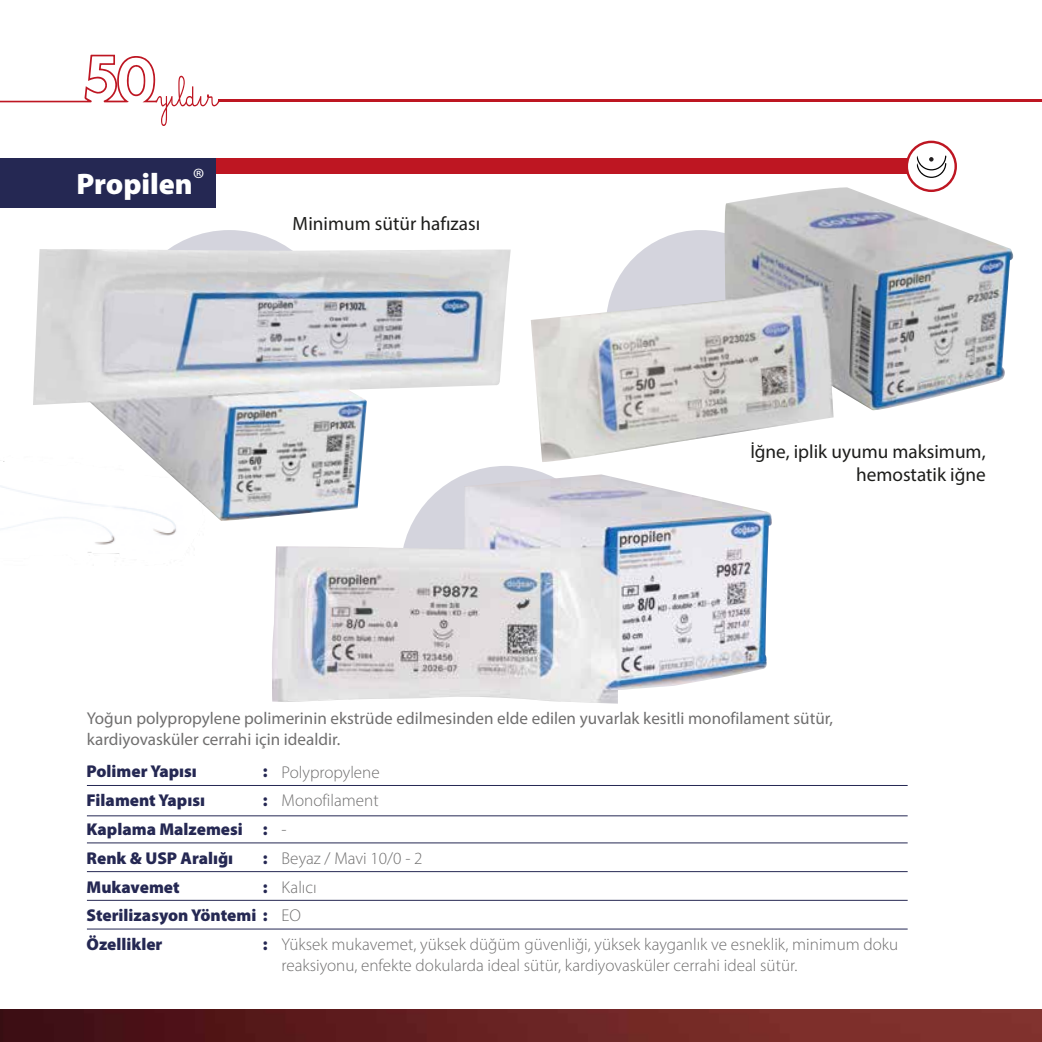
<style>
.page{position:relative;width:1042px;height:1042px;background:#fff}
.page>*{position:absolute;margin:0;border:0;box-sizing:border-box;transform-origin:0 0}
.t1{font:900 29.75px "Myriad Pro";color:#fff}
.t2{font:19.25px/23.1px "Myriad Pro";color:#1d1d1b;text-align:right}
.t3{font:300 17.15px/28.7px "Myriad Pro";color:#706f6f}
.t4{font:17.15px/20.5px "Myriad Pro";color:#706f6f}
.t5{font:900 17.15px/28.7px "Myriad Pro";color:#252853;text-align:justify}
</style>
<div class="page">
<div style="left:122px;top:230px;width:214px;height:214px;background:#d4d4dd;border-radius:50%"></div>
<img style="left:33px;top:249px;width:478px;height:272px">
<hr style="left:218px;top:99px;width:824px;height:3px;background:#be1622">
<svg style="left:0;top:55px;width:220px;height:71px"></svg>
<img style="left:0;top:1010px;width:1042px;height:32px">
<div style="left:2px;top:158px;width:931px;height:16px;background:#be1622"></div>
<div style="left:0;top:159px;width:216px;height:49px;background:#252853"></div>
<svg style="left:907px;top:142px;width:49px;height:49px"></svg>
<div style="left:905px;top:141px;width:52px;height:51px;border:2px solid #be1622;border-radius:50%"></div>
<svg style="left:917px;top:156px;width:29px;height:22px"></svg>
<hr style="left:87px;top:785px;width:820px;height:1px;background:#252853">
<hr style="left:87px;top:815px;width:820px;height:1px;background:#252853">
<hr style="left:87px;top:842px;width:820px;height:1px;background:#252853">
<hr style="left:87px;top:871px;width:820px;height:1px;background:#252853">
<hr style="left:87px;top:900px;width:820px;height:1px;background:#252853">
<hr style="left:87px;top:929px;width:820px;height:1px;background:#252853">
<img style="left:271px;top:474px;width:501px;height:230px">
<img style="left:531px;top:187px;width:483px;height:275px">
<h1 class="t1" style="left:76px;top:164px;width:130px">Propilen<sup>®</sup></h1>
<p class="t2" style="left:293px;top:212px;width:189px">Minimum sütür hafızası</p>
<p class="t2" style="left:750px;top:440px;width:237px">İğne, iplik uyumu maksimum, hemostatik iğne</p>
<p class="t4" style="left:87px;top:708px;width:747px">Yoğun polypropylene polimerinin ekstrüde edilmesinden elde edilen yuvarlak kesitli monofilament sütür, kardiyovasküler cerrahi için idealdir.</p>
<p class="t5" style="left:87px;top:756px;width:112px">Polimer Yapısı</p>
<p class="t5" style="left:263px;top:756px;width:6px">:</p>
<p class="t5" style="left:87px;top:785px;width:120px">Filament Yapısı</p>
<p class="t3" style="left:282px;top:757px;width:618px">Polypropylene<br>Monofilament<br>-<br>Beyaz / Mavi 10/0 - 2<br>Kalıcı<br>EO<br>Yüksek mukavemet, yüksek düğüm güvenliği, yüksek kayganlık ve esneklik, minimum doku</p>
<p class="t3" style="left:282px;top:950px;width:517px">reaksiyonu, enfekte dokularda ideal sütür, kardiyovasküler cerrahi ideal sütür.</p>
<p class="t5" style="left:87px;top:785px;width:182px;text-indent:176px">:<br>Kaplama Malzemesi :<br>Renk &amp; USP Aralığı</p>
<p class="t5" style="left:263px;top:843px;width:6px">:</p>
<p class="t5" style="left:87px;top:871px;width:95px">Mukavemet</p>
<p class="t5" style="left:87px;top:871px;width:182px;text-indent:176px">:<br>Sterilizasyon Yöntemi :<br>Özellikler</p>
<p class="t5" style="left:263px;top:929px;width:6px">:</p>
</div>
